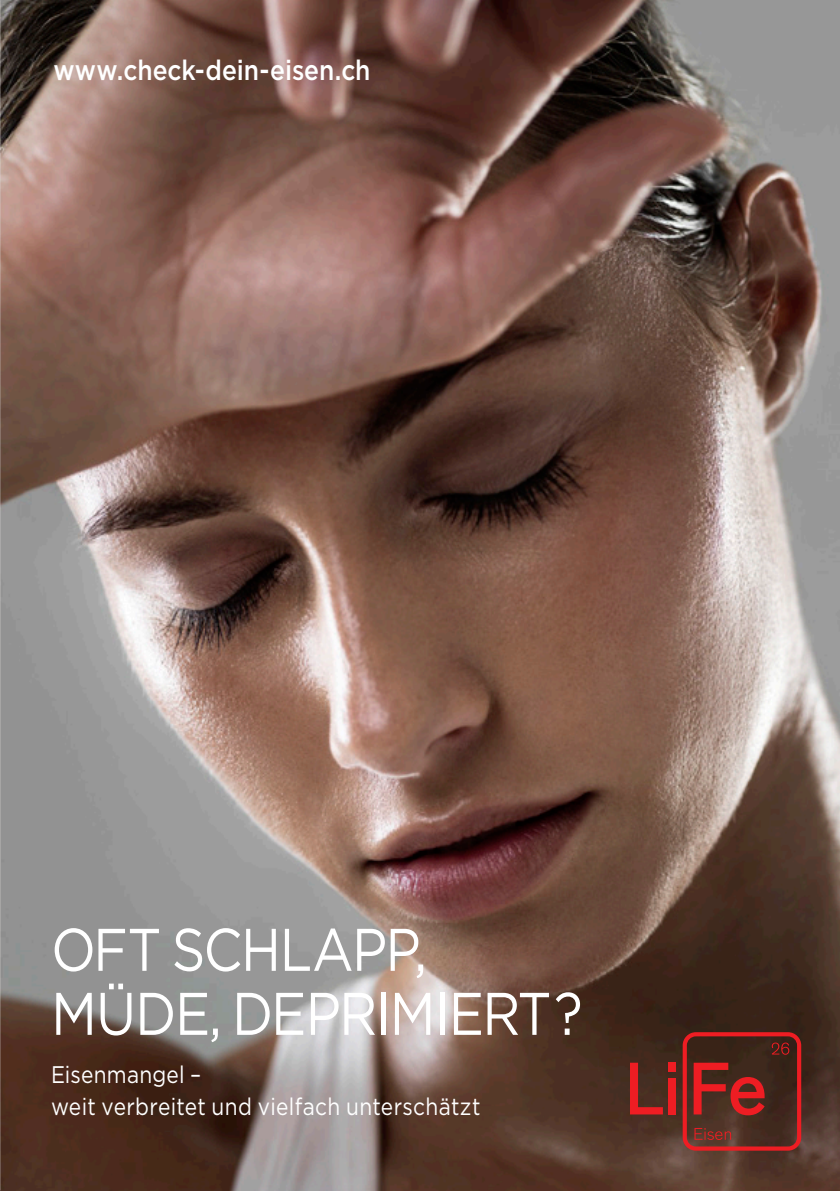
<style>
.page{position:relative;width:840px;height:1191px;background:#fff}
.page>*{position:absolute;margin:0;border:0;box-sizing:border-box;transform-origin:0 0}
.t1{font:60px/64px "Gotham";letter-spacing:-.03em;color:#fff;scale:.88 1}
.t2{font:500 28px "Gotham";letter-spacing:-.005em;color:#fff;scale:.88 1}
.t3{font:24px/32px "Gotham";letter-spacing:.015em;color:#fff;scale:.87 1}
</style>
<div class="page">
<img style="left:0;top:0;width:839px;height:1191px">
<svg style="left:629px;top:1062px;width:33px;height:52px;background:#7e2721"></svg>
<div style="left:668px;top:1077px;width:7px;height:37px;background:#ee1d23"></div>
<div style="left:668px;top:1062px;width:7px;height:10px;background:#ee1d23"></div>
<svg style="left:682px;top:1032px;width:118px;height:118px;background:#6b271f"></svg>
<p class="t2" style="left:53px;top:54px;width:362px">www.check-dein-eisen.ch</p>
<h1 class="t1" style="left:51px;top:916px;width:605px">OFT SCHLAPP,<br>MÜDE, DEPRIMIERT?</h1>
<p class="t3" style="left:51px;top:1058px;width:495px">Eisenmangel –<br>weit verbreitet und vielfach unterschätzt</p>
</div>
